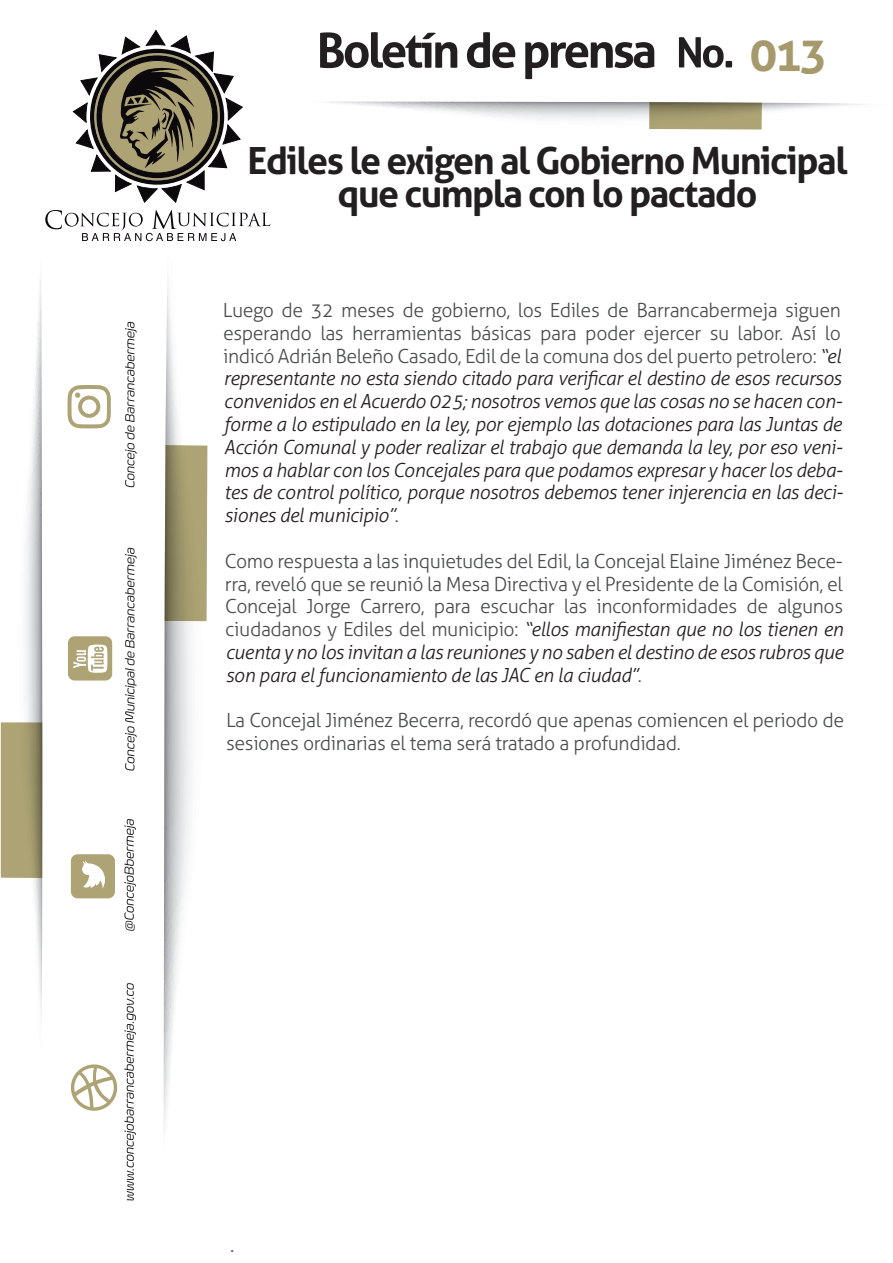
<style>
.page{position:relative;width:893px;height:1263px;background:#fff}
.page>*{position:absolute;margin:0;border:0;box-sizing:border-box;transform-origin:0 0}
.t1{font:700 46.5px "Aller";color:#a6996b}
.t2{font:700 37.5px/33.2px "Aller";letter-spacing:-.04em;color:#231f20;text-align:center}
.t3{font:300 21px "Aller";color:#57585a}
.t4{font:italic 300 19.5px/22.8px "Aller";letter-spacing:-.02em;color:#231f20;text-align:justify}
.t5{font:300 19.5px/22.8px "Aller";letter-spacing:-.02em;color:#4b4c4d;text-align:justify}
.s1{font-style:normal;color:#4b4c4d}
.s2{font-style:italic;color:#231f20}
</style>
<div class="page">
<svg style="left:320px;top:32px;width:137px;height:36px"></svg>
<svg style="left:467px;top:32px;width:48px;height:36px"></svg>
<svg style="left:525px;top:42px;width:129px;height:37px"></svg>
<svg style="left:679px;top:37px;width:53px;height:31px"></svg>
<svg style="left:72px;top:30px;width:171px;height:173px"></svg>
<svg style="left:45px;top:210px;width:225px;height:31px"></svg>
<div style="left:71px;top:854px;width:44px;height:44px;background:#ada374;border-radius:7px"></div>
<svg style="left:82px;top:861px;width:23px;height:28px"></svg>
<div style="left:68px;top:636px;width:44px;height:44px;background:#ada374;border-radius:7px"></div>
<svg style="left:73px;top:645px;width:34px;height:28px"></svg>
<svg style="left:67px;top:385px;width:44px;height:43px"></svg>
<svg style="left:125px;top:322px;width:12px;height:165px"></svg>
<svg style="left:124px;top:983px;width:12px;height:217px"></svg>
<svg style="left:124px;top:819px;width:12px;height:112px"></svg>
<svg style="left:125px;top:548px;width:12px;height:223px"></svg>
<svg style="left:71px;top:1064px;width:46px;height:47px"></svg>
<svg style="left:164px;top:284px;width:44px;height:845px"></svg>
<svg style="left:330px;top:101px;width:534px;height:29px"></svg>
<svg style="left:1px;top:281px;width:41px;height:734px"></svg>
<h1 class="t1" style="left:749px;top:26px;width:80px">013</h1>
<h2 class="t2" style="left:248px;top:144px;width:601px">Ediles le exigen al Gobierno Municipal que cumpla con lo pactado</h2>
<p class="t4" style="left:223px;top:299px;width:621px"><span class="s1">Luego de 32 meses de gobierno, los Ediles de Barrancabermeja siguen esperando las herramientas básicas para poder ejercer su labor. Así lo indicó Adrián Beleño Casado, Edil de la comuna dos del puerto petrolero:</span> “el representante no esta siendo citado para verificar el destino de esos recursos convenidos en el Acuerdo 025; nosotros vemos que las cosas no se hacen con&shy;forme a lo estipulado en la ley, por ejemplo las dotaciones para las Juntas de Acción Comunal y poder realizar el trabajo que demanda la ley, por eso veni&shy;mos a hablar con los Concejales para que podamos expresar y hacer los deba&shy;tes de control político, porque nosotros debemos tener injerencia en las deci&shy;siones del municipio”<span class="s1">.</span></p>
<p class="t5" style="left:225px;top:549px;width:620px">Como respuesta a las inquietudes del Edil, la Concejal Elaine Jiménez Bece&shy;rra, reveló que se reunió la Mesa Directiva y el Presidente de la Comisión, el Concejal Jorge Carrero, para escuchar las inconformidades de algunos ciudadanos y Ediles del municipio: <span class="s2">“ellos manifiestan que no los tienen en cuenta y no los invitan a las reuniones y no saben el destino de esos rubros que son para el funcionamiento de las JAC en la ciudad”</span>.</p>
<p class="t5" style="left:226px;top:709px;width:620px">La Concejal Jiménez Becerra, recordó que apenas comiencen el periodo de sesiones ordinarias el tema será tratado a profundidad.</p>
<p class="t3" style="left:230px;top:1232px;width:6px">.</p>
</div>
